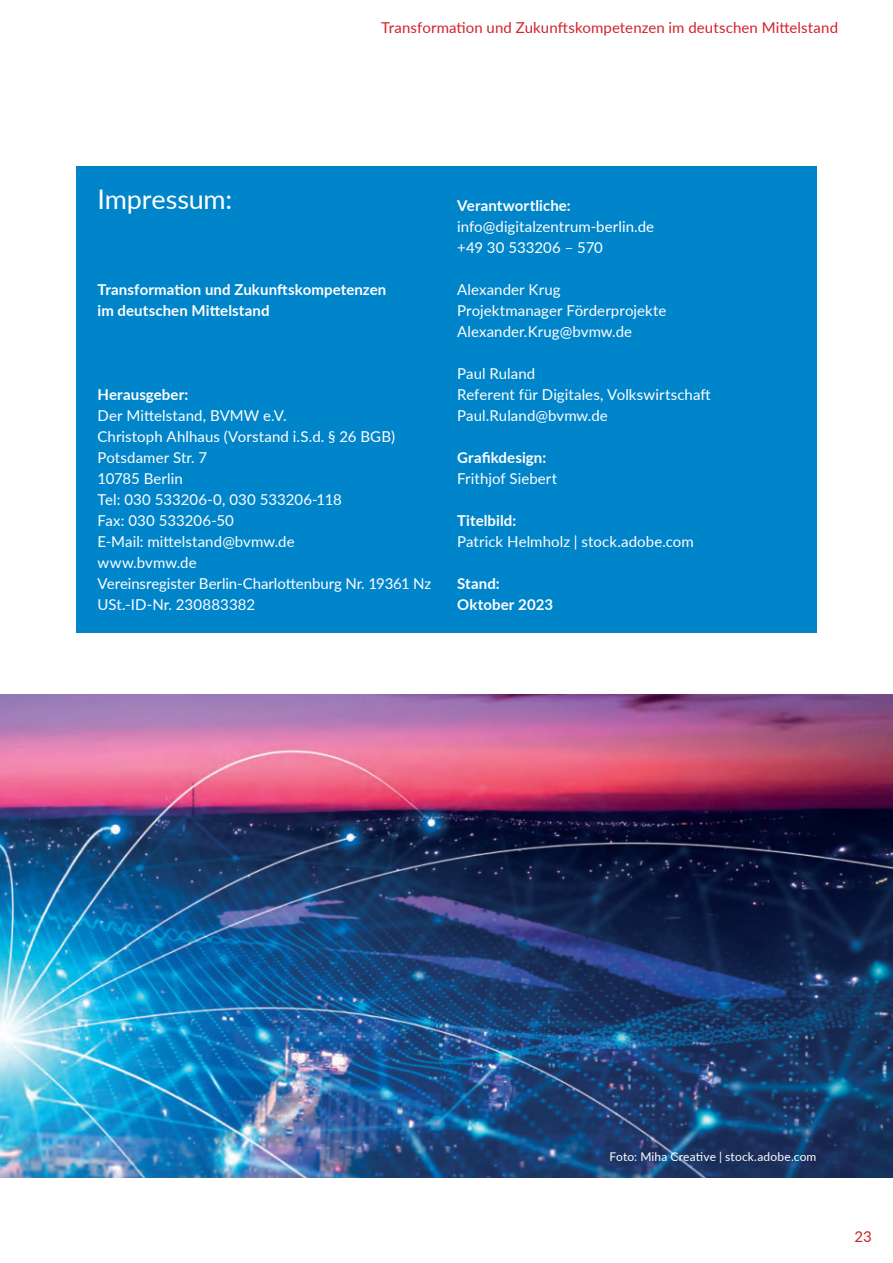
<style>
.page{position:relative;width:893px;height:1263px;background:#fff}
.page>*{position:absolute;margin:0;border:0;box-sizing:border-box;transform-origin:0 0}
.t1{font:27px "Lato";letter-spacing:-.005em;color:#fff}
.t2{font:15px/21px "Lato";letter-spacing:.005em;color:#fff}
.t3{font:700 15px/21px "Lato";letter-spacing:.01em;color:#fff}
.t4{font:15px "Lato";letter-spacing:.005em;color:#d1232a}
.t5{font:12px "Lato";letter-spacing:.01em;color:#fff}
</style>
<div class="page">
<div style="left:76px;top:166px;width:741px;height:466px;background:#0084ca"></div>
<img style="left:0;top:694px;width:893px;height:483px">
<p class="t4" style="left:381px;top:17px;width:459px">Transformation und Zukunftskompetenzen im deutschen Mittelstand</p>
<h1 class="t1" style="left:97px;top:180px;width:136px">Impressum:</h1>
<p class="t3" style="left:97px;top:279px;width:290px">Transformation und Zukunftskompetenzen im deutschen Mittelstand</p>
<p class="t3" style="left:97px;top:384px;width:92px">Herausgeber:</p>
<p class="t2" style="left:97px;top:405px;width:335px">Der Mittelstand, BVMW e.V.<br>Christoph Ahlhaus (Vorstand i.S.d. § 26 BGB)<br>Potsdamer Str. 7<br>10785 Berlin<br>Tel: 030 533206-0, 030 533206-118<br>Fax: 030 533206-50<br>E-Mail: mittelstand@bvmw.de<br>www.bvmw.de<br>Vereinsregister Berlin-Charlottenburg Nr. 19361 Nz<br>USt.-ID-Nr. 230883382</p>
<p class="t3" style="left:457px;top:195px;width:115px">Verantwortliche:</p>
<p class="t2" style="left:457px;top:216px;width:199px">info@digitalzentrum-berlin.de +49 30 533206 – 570</p>
<p class="t2" style="left:457px;top:279px;width:211px">Alexander Krug<br>Projektmanager Förderprojekte<br>Alexander.Krug@bvmw.de</p>
<p class="t2" style="left:457px;top:363px;width:255px">Paul Ruland<br>Referent für Digitales, Volkswirtschaft<br>Paul.Ruland@bvmw.de</p>
<p class="t3" style="left:457px;top:447px;width:91px">Grafikdesign:</p>
<p class="t2" style="left:457px;top:468px;width:102px">Frithjof Siebert</p>
<p class="t3" style="left:457px;top:510px;width:61px">Titelbild:</p>
<p class="t2" style="left:457px;top:531px;width:238px">Patrick Helmholz | stock.adobe.com</p>
<p class="t3" style="left:457px;top:573px;width:97px">Stand:<br>Oktober 2023</p>
<p class="t5" style="left:609px;top:1148px;width:209px">Foto: Miha Creative | stock.adobe.com</p>
<p class="t4" style="left:854px;top:1228px;width:19px">23</p>
</div>
